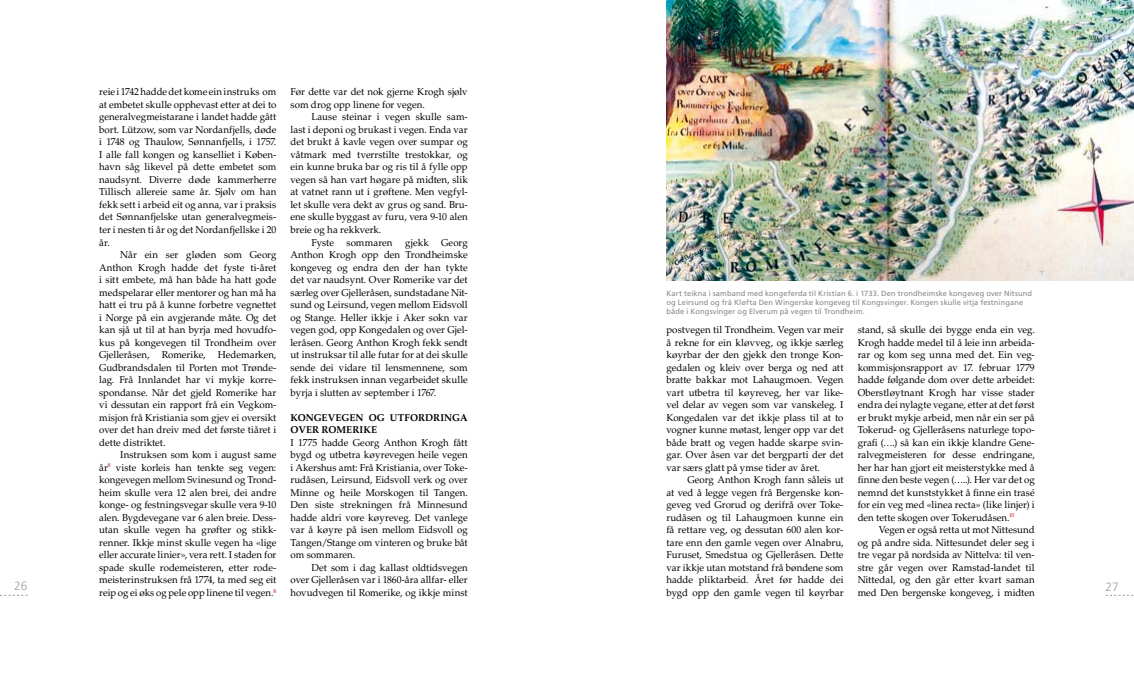
<style>
.page{position:relative;width:1134px;height:681px;background:#fff}
.page>*{position:absolute;margin:0;border:0;box-sizing:border-box;transform-origin:0 0}
.t1{font:300 12px "Frutiger LT Std";color:#9c9e9f}
.t2{font:10px/12.5px "Palatino LT Std";color:#000;text-align:justify}
.t3{font:700 10px/12.5px "Palatino LT Std";letter-spacing:.01em;color:#000}
.t4{font:7.5px/9px "Frutiger LT Std";letter-spacing:.015em;color:#87888a}
</style>
<div class="page">
<img style="left:666px;top:0;width:468px;height:281px">
<p class="t2" style="left:99px;top:86px;width:179px">reie i 1742 hadde det kome ein instruks om at embetet skulle opphevast etter at dei to generalvegmeistarane i landet hadde gått bort. Lützow, som var Nordanfjells, døde i 1748 og Thaulow, Sønnanfjells, i 1757.<br>I alle fall kongen og kanselliet i Køben&shy;havn såg likevel på dette embetet som naudsynt. Diverre døde kammerherre Tillisch allereie same år. Sjølv om han fekk sett i arbeid eit og anna, var i praksis det Sønnanfjelske utan generalvegmeis&shy;ter i nesten ti år og det Nordanfjellske i 20 år.</p>
<p class="t2" style="left:99px;top:248px;width:179px;text-indent:21px">Når ein ser gløden som Georg Anthon Krogh hadde det fyste ti-året i sitt embete, må han både ha hatt gode medspelarar eller mentorer og han må ha hatt ei tru på å kunne forbetre vegnettet i Norge på ein avgjerande måte. Og det kan sjå ut til at han byrja med hovudfo&shy;kus på kongevegen til Trondheim over Gjelleråsen, Romerike, Hedemarken, Gudbrandsdalen til Porten mot Trønde&shy;lag. Frå Innlandet har vi mykje korre&shy;spondanse. Når det gjeld Romerike har vi dessutan ein rapport frå ein Vegkom&shy;misjon frå Kristiania som gjev ei oversikt over det han dreiv med det første tiåret i dette distriktet.</p>
<p class="t2" style="left:99px;top:448px;width:179px;text-indent:21px">Instruksen som kom i august same år<sup>8</sup> viste korleis han tenkte seg vegen: kongevegen mellom Svinesund og Trond&shy;heim skulle vera 12 alen brei, dei andre konge- og festningsvegar skulle vera 9-10 alen. Bygdevegane var 6 alen breie. Dess&shy;utan skulle vegen ha grøfter og stikk&shy;renner. Ikkje minst skulle vegen ha «lige eller accurate linier», vera rett. I staden for spade skulle rodemeisteren, etter rode&shy;meisterinstruksen frå 1774, ta med seg eit reip og ei øks og pele opp linene til vegen.<sup>8</sup></p>
<p class="t2" style="left:291px;top:86px;width:179px">Før dette var det nok gjerne Krogh sjølv som drog opp linene for vegen.</p>
<p class="t2" style="left:291px;top:111px;width:179px;text-indent:21px">Lause steinar i vegen skulle sam&shy;last i deponi og brukast i vegen. Enda var det brukt å kavle vegen over sumpar og våtmark med tverrstilte trestokkar, og ein kunne bruka bar og ris til å fylle opp vegen så han vart høgare på midten, slik at vatnet rann ut i grøftene. Men vegfyl&shy;let skulle vera dekt av grus og sand. Bru&shy;ene skulle byggast av furu, vera 9-10 alen breie og ha rekkverk.</p>
<p class="t2" style="left:291px;top:236px;width:179px;text-indent:21px">Fyste sommaren gjekk Georg Anthon Krogh opp den Trondheimske kongeveg og endra den der han tykte det var naudsynt. Over Romerike var det særleg over Gjelleråsen, sundstadane Nit&shy;sund og Leirsund, vegen mellom Eidsvoll og Stange. Heller ikkje i Aker sokn var vegen god, opp Kongedalen og over Gjel&shy;leråsen. Georg Anthon Krogh fekk sendt ut instruksar til alle futar for at dei skulle sende dei vidare til lensmennene, som fekk instruksen innan vegarbeidet skulle byrja i slutten av september i 1767.</p>
<p class="t3" style="left:291px;top:411px;width:179px">KONGEVEGEN OG UTFORDRINGA<br>OVER ROMERIKE</p>
<p class="t2" style="left:291px;top:436px;width:179px">I 1775 hadde Georg Anthon Krogh fått bygd og utbetra køyrevegen heile vegen i Akershus amt: Frå Kristiania, over Toke&shy;rudåsen, Leirsund, Eidsvoll verk og over Minne og heile Morskogen til Tangen.<br>Den siste strekningen frå Minnesund hadde aldri vore køyreveg. Det vanlege var å køyre på isen mellom Eidsvoll og Tangen/Stange om vinteren og bruke båt om sommaren.</p>
<p class="t2" style="left:291px;top:561px;width:179px;text-indent:21px">Det som i dag kallast oldtidsvegen over Gjelleråsen var i 1860-åra allfar- eller hovudvegen til Romerike, og ikkje minst</p>
<p class="t4" style="left:666px;top:288px;width:367px">Kart teikna i samband med kongeferda til Kristian 6. i 1733. Den trondheimske kongeveg over Nitsund og Leirsund og frå Kløfta Den Wingerske kongeveg til Kongsvinger. Kongen skulle vitja festningane både i Kongsvinger og Elverum på vegen til Trondheim.</p>
<p class="t2" style="left:858px;top:323px;width:179px">stand, så skulle dei bygge enda ein veg.<br>Krogh hadde medel til å leie inn arbeida&shy;rar og kom seg unna med det. Ein veg&shy;kommisjonsrapport av 17. februar 1779 hadde følgande dom over dette arbeidet:<br>Oberstløytnant Krogh har visse stader endra dei nylagte vegane, etter at det først er brukt mykje arbeid, men når ein ser på Tokerud- og Gjelleråsens naturlege topo&shy;grafi (….) så kan ein ikkje klandre Gene&shy;ralvegmeisteren for desse endringane, her har han gjort eit meisterstykke med å finne den beste vegen (…..). Her var det og nemnd det kunststykket å finne ein trasé for ein veg med «linea recta» (like linjer) i den tette skogen over Tokerudåsen.<sup>10</sup></p>
<p class="t2" style="left:858px;top:523px;width:179px;text-indent:21px">Vegen er også retta ut mot Nittesund og på andre sida. Nittesundet deler seg i tre vegar på nordsida av Nittelva: til ven&shy;stre går vegen over Ramstad-landet til Nittedal, og den går etter kvart saman med Den bergenske kongeveg, i midten</p>
<p class="t2" style="left:666px;top:323px;width:179px">postvegen til Trondheim. Vegen var meir å rekne for ein kløvveg, og ikkje særleg køyrbar der den gjekk den tronge Kon&shy;gedalen og kleiv over berga og ned att bratte bakkar mot Lahaugmoen. Vegen vart utbetra til køyreveg, her var like&shy;vel delar av vegen som var vanskeleg. I Kongedalen var det ikkje plass til at to vogner kunne møtast, lenger opp var det både bratt og vegen hadde skarpe svin&shy;gar. Over åsen var det bergparti der det var særs glatt på ymse tider av året.</p>
<p class="t2" style="left:666px;top:473px;width:179px;text-indent:21px">Georg Anthon Krogh fann såleis ut at ved å legge vegen frå Bergenske kon&shy;geveg ved Grorud og derifrå over Toke&shy;rudåsen og til Lahaugmoen kunne ein få rettare veg, og dessutan 600 alen kor&shy;tare enn den gamle vegen over Alnabru, Furuset, Smedstua og Gjelleråsen. Dette var ikkje utan motstand frå bøndene som hadde pliktarbeid. Året før hadde dei bygd opp den gamle vegen til køyrbar</p>
<p class="t1" style="left:14px;top:579px;width:15px">26</p>
<p class="t1" style="left:1106px;top:579px;width:15px">27</p>
</div>
